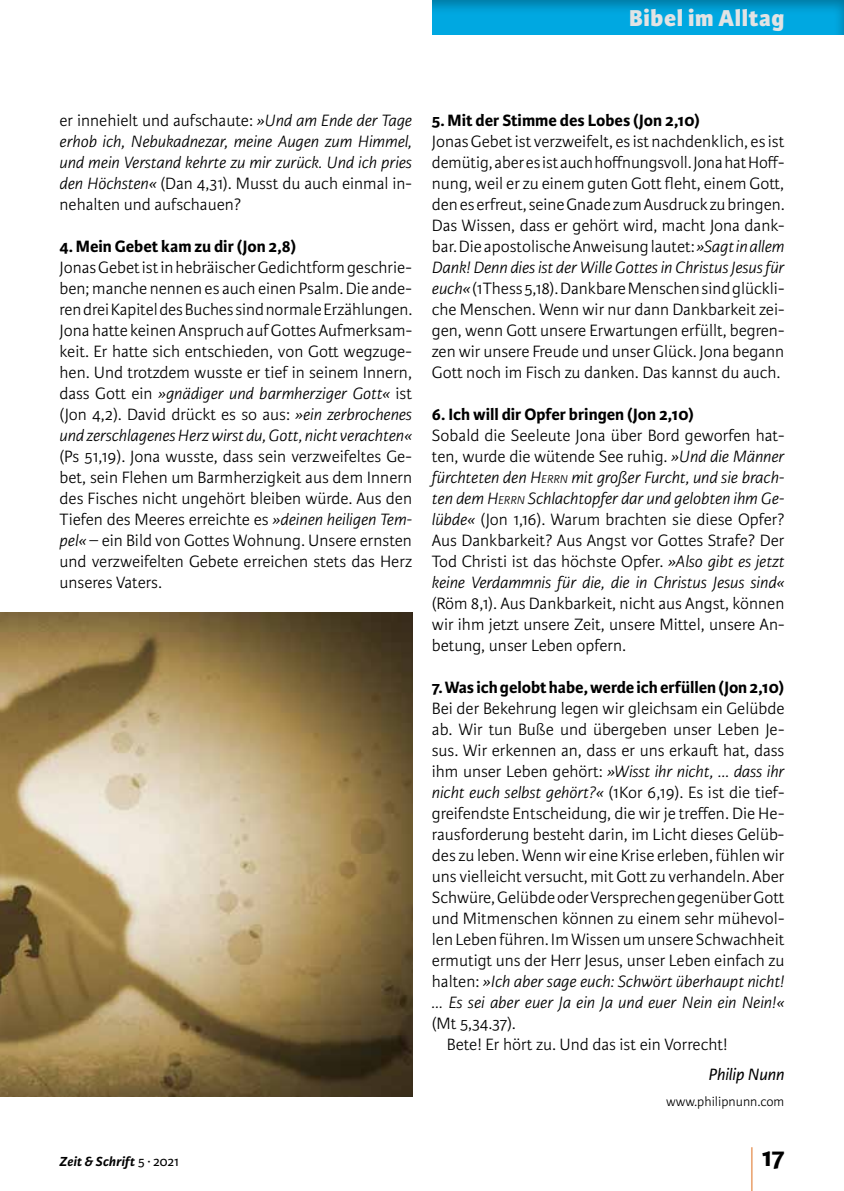
<style>
.page{position:relative;width:844px;height:1191px;background:#fff}
.page>*{position:absolute;margin:0;border:0;box-sizing:border-box;transform-origin:0 0}
.t1{font:300 59.5px "Karmina Sans Basic";color:#df7427;scale:.29 1}
.t2{font:700 28px "Karmina Sans Basic";color:#000}
.t3{font:800 24.5px "Karmina Sans Basic";letter-spacing:.03em;color:#e2e3e4}
.t4{font:300 17.5px/21px "Karmina Sans Basic";color:#000;text-align:justify}
.t5{font:italic 300 17.5px/21px "Karmina Sans Basic";color:#000;text-align:justify}
.t6{font:700 17.5px "Karmina Sans Basic";color:#000}
.t7{font:italic 17.5px "Karmina Sans Basic";color:#000}
.t8{font:italic 700 14px "Karmina Sans Basic";letter-spacing:.015em;color:#000}
.t9{font:300 14px "Karmina Sans Basic";color:#000}
.s1{font-style:normal}
.s2{font-style:italic}
.s3{font-style:italic;font-size:12.25px}
.s4{font-weight:400;font-style:normal}
</style>
<div class="page">
<img style="left:0;top:612px;width:412px;height:484px">
<div style="left:430px;top:0;width:413px;height:35px;background:#000;opacity:.3"></div>
<h3 class="t3" style="left:629px;top:4px;width:157px">Bibel im Alltag</h3>
<p class="t5" style="left:60px;top:110px;width:354px"><span class="s1">er innehielt und aufschaute:</span> »Und am Ende der Tage erhob ich, Nebukadnezar, meine Augen zum Himmel, und mein Verstand kehrte zu mir zurück. Und ich pries den Höchsten« <span class="s1">(Dan 4,31). Musst du auch einmal in&shy;nehalten und aufschauen?</span></p>
<p class="t6" style="left:60px;top:236px;width:238px">4. Mein Gebet kam zu dir (Jon 2,8)</p>
<p class="t4" style="left:60px;top:257px;width:354px">Jonas Gebet ist in hebräischer Gedichtform geschrie&shy;ben; manche nennen es auch einen Psalm. Die ande&shy;ren drei Kapitel des Buches sind normale Erzählungen.<br>Jona hatte keinen Anspruch auf Gottes Aufmerksam&shy;keit. Er hatte sich entschieden, von Gott wegzuge&shy;hen. Und trotzdem wusste er tief in seinem Innern, dass Gott ein <span class="s2">»gnädiger und barmherziger Gott«</span> ist (Jon 4,2). David drückt es so aus: <span class="s2">»ein zerbrochenes und zerschlagenes Herz wirst du, Gott, nicht verachten«</span></p>
<p class="t4" style="left:60px;top:446px;width:354px">(Ps 51,19). Jona wusste, dass sein verzweifeltes Ge&shy;bet, sein Flehen um Barmherzigkeit aus dem Innern des Fisches nicht ungehört bleiben würde. Aus den Tiefen des Meeres erreichte es <span class="s2">»deinen heiligen Tem&shy;pel«</span> – ein Bild von Gottes Wohnung. Unsere ernsten und verzweifelten Gebete erreichen stets das Herz unseres Vaters.</p>
<p class="t6" style="left:432px;top:110px;width:269px">5. Mit der Stimme des Lobes (Jon 2,10)</p>
<p class="t4" style="left:432px;top:131px;width:354px">Jonas Gebet ist verzweifelt, es ist nachdenklich, es ist demütig, aber es ist auch hoffnungsvoll. Jona hat Hoff&shy;nung, weil er zu einem guten Gott fleht, einem Gott, den es erfreut, seine Gnade zum Ausdruck zu bringen.<br>Das Wissen, dass er gehört wird, macht Jona dank&shy;bar. Die apostolische Anweisung lautet: <span class="s2">»Sagt in allem Dank! Denn dies ist der Wille Gottes in Christus Jesus für euch«</span> (1Thess 5,18). Dankbare Menschen sind glückli&shy;che Menschen. Wenn wir nur dann Dankbarkeit zei&shy;gen, wenn Gott unsere Erwartungen erfüllt, begren&shy;zen wir unsere Freude und unser Glück. Jona begann Gott noch im Fisch zu danken. Das kannst du auch.</p>
<p class="t6" style="left:432px;top:404px;width:263px">6. Ich will dir Opfer bringen (Jon 2,10)</p>
<p class="t4" style="left:432px;top:425px;width:354px">Sobald die Seeleute Jona über Bord geworfen hat&shy;ten, wurde die wütende See ruhig. <span class="s2">»Und die Männer fürchteten den</span> <span class="s2">H</span><span class="s3">ERRN</span> <span class="s2">mit großer Furcht, und sie brach&shy;ten dem</span> <span class="s2">H</span><span class="s3">ERRN</span> <span class="s2">Schlachtopfer dar und gelobten ihm Ge&shy;lübde«</span> (Jon 1,16). Warum brachten sie diese Opfer?<br>Aus Dankbarkeit? Aus Angst vor Gottes Strafe? Der Tod Christi ist das höchste Opfer. <span class="s2">»Also gibt es jetzt keine Verdammnis für die, die in Christus Jesus sind«</span></p>
<p class="t4" style="left:432px;top:593px;width:354px">(Röm 8,1). Aus Dankbarkeit, nicht aus Angst, können wir ihm jetzt unsere Zeit, unsere Mittel, unsere An&shy;betung, unser Leben opfern.</p>
<p class="t6" style="left:432px;top:677px;width:354px">7. Was ich gelobt habe, werde ich erfüllen (Jon 2,10)</p>
<p class="t4" style="left:432px;top:698px;width:354px">Bei der Bekehrung legen wir gleichsam ein Gelübde ab. Wir tun Buße und übergeben unser Leben Je&shy;sus. Wir erkennen an, dass er uns erkauft hat, dass ihm unser Leben gehört: <span class="s2">»Wisst ihr nicht, … dass ihr nicht euch selbst gehört?«</span> (1Kor 6,19). Es ist die tief&shy;greifendste Entscheidung, die wir je treffen. Die He&shy;rausforderung besteht darin, im Licht dieses Gelüb&shy;des zu leben. Wenn wir eine Krise erleben, fühlen wir uns vielleicht versucht, mit Gott zu verhandeln. Aber Schwüre, Gelübde oder Versprechen gegenüber Gott und Mitmenschen können zu einem sehr mühevol&shy;len Leben führen. Im Wissen um unsere Schwachheit ermutigt uns der Herr Jesus, unser Leben einfach zu halten: <span class="s2">»Ich aber sage euch: Schwört überhaupt nicht! … Es sei aber euer Ja ein Ja und euer Nein ein Nein!«</span></p>
<p class="t4" style="left:446px;top:1013px;width:282px;text-indent:-15px">(Mt 5,34.37).<br>Bete! Er hört zu. Und das ist ein Vorrecht!</p>
<p class="t7" style="left:708px;top:1065px;width:77px">Philip Nunn</p>
<p class="t9" style="left:666px;top:1093px;width:120px">www.philipnunn.com</p>
<h1 class="t1" style="left:749px;top:1140px;width:17px">|</h1>
<p class="t8" style="left:60px;top:1153px;width:121px">Zeit &amp; Schrift <span class="s4">5 ∙ 2021</span></p>
<h2 class="t2" style="left:761px;top:1141px;width:24px">17</h2>
</div>
